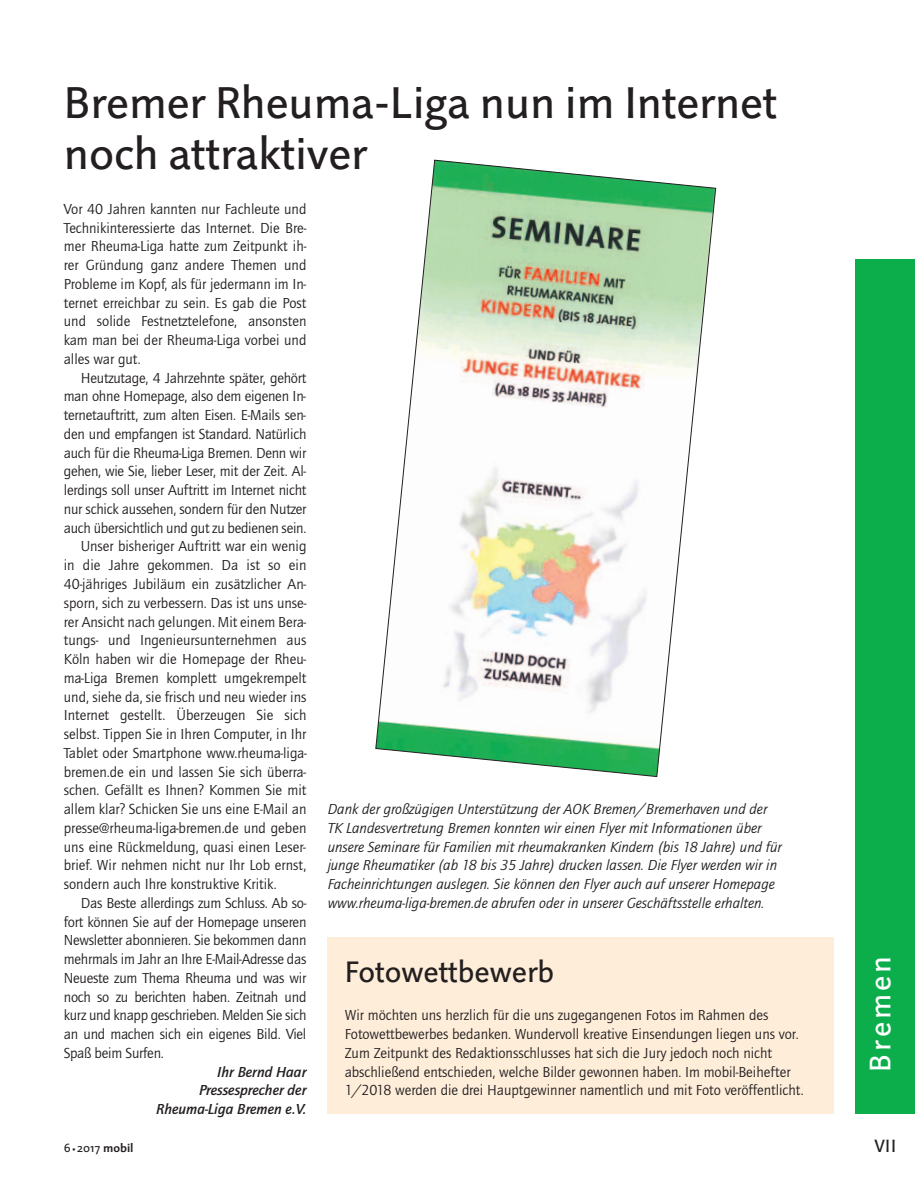
<style>
.page{position:relative;width:915px;height:1191px;background:#fff}
.page>*{position:absolute;margin:0;border:0;box-sizing:border-box;transform-origin:0 0}
.t1{font:45px/51px "Linotype Projekt";color:#231f20}
.t2{font:30px "Linotype Projekt";color:#231f20}
.t3{font:30px "Linotype Projekt";letter-spacing:.1em;color:#fff}
.t4{font:18px "Linotype Projekt";color:#231f20}
.t5{font:15px/18.8px "Quay Sans ITC";color:#231f20}
.t6{font:italic 15px/18.8px "Quay Sans ITC";color:#231f20}
.t7{font:italic 500 15px/18.8px "Quay Sans ITC";color:#231f20;text-align:right}
.t8{font:12px "Linotype Projekt";color:#231f20}
.s1{font-size:9px}
.s2{font-weight:700}
</style>
<div class="page">
<div style="left:854px;top:259px;width:60px;height:855px;background:#0cae4c"></div>
<div style="left:327px;top:937px;width:506px;height:177px;background:#feedd9"></div>
<svg style="left:375px;top:160px;width:341px;height:617px"></svg>
<h1 class="t1" style="left:64px;top:83px;width:714px">Bremer Rheuma-Liga nun im Internet noch attraktiver</h1>
<p class="t5" style="left:64px;top:201px;width:244px;text-align:justify">Vor 40 Jahren kannten nur Fachleute und Technikinteressierte das Internet. Die Bre&shy;mer Rheuma-Liga hatte zum Zeitpunkt ih&shy;rer Gründung ganz andere Themen und Probleme im Kopf, als für jedermann im In&shy;ternet erreichbar zu sein. Es gab die Post und solide Festnetztelefone, ansonsten kam man bei der Rheuma-Liga vorbei und alles war gut.</p>
<p class="t5" style="left:81px;top:369px;width:227px">Heutzutage, 4 Jahrzehnte später, gehört</p>
<p class="t5" style="left:64px;top:388px;width:243px">man ohne Homepage, also dem eigenen In-</p>
<p class="t5" style="left:64px;top:407px;width:243px">ternetauftritt, zum alten Eisen. E-Mails sen-</p>
<p class="t5" style="left:64px;top:426px;width:244px">den und empfangen ist Standard. Natürlich</p>
<p class="t5" style="left:64px;top:444px;width:244px">auch für die Rheuma-Liga Bremen. Denn wir</p>
<p class="t5" style="left:64px;top:463px;width:244px">gehen, wie Sie, lieber Leser, mit der Zeit. Al-</p>
<p class="t5" style="left:64px;top:482px;width:244px">lerdings soll unser Auftritt im Internet nicht</p>
<p class="t5" style="left:64px;top:501px;width:244px">nur schick aussehen, sondern für den Nutzer</p>
<p class="t5" style="left:64px;top:519px;width:244px">auch übersichtlich und gut zu bedienen sein.</p>
<p class="t5" style="left:81px;top:538px;width:227px">Unser bisheriger Auftritt war ein wenig</p>
<p class="t5" style="left:64px;top:557px;width:244px">in die Jahre gekommen. Da ist so ein</p>
<p class="t5" style="left:64px;top:576px;width:244px">40-jähriges Jubiläum ein zusätzlicher An-</p>
<p class="t5" style="left:64px;top:594px;width:244px">sporn, sich zu verbessern. Das ist uns unse-</p>
<p class="t5" style="left:64px;top:613px;width:244px">rer Ansicht nach gelungen. Mit einem Bera-</p>
<p class="t5" style="left:64px;top:632px;width:244px">tungs- und Ingenieursunternehmen aus</p>
<p class="t5" style="left:64px;top:651px;width:244px">Köln haben wir die Homepage der Rheu-</p>
<p class="t5" style="left:64px;top:669px;width:244px">ma-Liga Bremen komplett umgekrempelt</p>
<p class="t5" style="left:64px;top:688px;width:244px">und, siehe da, sie frisch und neu wieder ins</p>
<p class="t5" style="left:64px;top:707px;width:244px">Internet gestellt. Überzeugen Sie sich</p>
<p class="t5" style="left:64px;top:726px;width:244px">selbst. Tippen Sie in Ihren Computer, in Ihr</p>
<p class="t5" style="left:64px;top:744px;width:244px">Tablet oder Smartphone www.rheuma-liga-</p>
<p class="t5" style="left:64px;top:763px;width:244px">bremen.de ein und lassen Sie sich überra-</p>
<p class="t5" style="left:64px;top:782px;width:244px">schen. Gefällt es Ihnen? Kommen Sie mit</p>
<p class="t5" style="left:64px;top:801px;width:244px">allem klar? Schicken Sie uns eine E-Mail an</p>
<p class="t5" style="left:64px;top:819px;width:244px">presse@rheuma-liga-bremen.de und geben</p>
<p class="t5" style="left:64px;top:838px;width:243px">uns eine Rückmeldung, quasi einen Leser-</p>
<p class="t5" style="left:64px;top:857px;width:244px">brief. Wir nehmen nicht nur Ihr Lob ernst,</p>
<p class="t5" style="left:64px;top:876px;width:214px">sondern auch Ihre konstruktive Kritik.</p>
<p class="t5" style="left:81px;top:894px;width:227px">Das Beste allerdings zum Schluss. Ab so-</p>
<p class="t5" style="left:64px;top:913px;width:244px">fort können Sie auf der Homepage unseren</p>
<p class="t5" style="left:64px;top:932px;width:244px">Newsletter abonnieren. Sie bekommen dann</p>
<p class="t5" style="left:64px;top:951px;width:244px">mehrmals im Jahr an Ihre E-Mail-Adresse das</p>
<p class="t5" style="left:64px;top:969px;width:244px">Neueste zum Thema Rheuma und was wir</p>
<p class="t5" style="left:64px;top:988px;width:244px">noch so zu berichten haben. Zeitnah und</p>
<p class="t5" style="left:64px;top:1007px;width:244px">kurz und knapp geschrieben. Melden Sie sich</p>
<p class="t5" style="left:64px;top:1026px;width:244px">an und machen sich ein eigenes Bild. Viel</p>
<p class="t5" style="left:64px;top:1044px;width:101px">Spaß beim Surfen.</p>
<p class="t7" style="left:156px;top:1063px;width:152px">Ihr Bernd Haar<br>Pressesprecher der<br>Rheuma-Liga Bremen e.V.</p>
<p class="t6" style="left:327px;top:801px;width:455px">Dank der großzügigen Unterstützung der AOK Bremen/Bremerhaven und der TK Landesvertretung Bremen konnten wir einen Flyer mit Informationen über unsere Seminare für Familien mit rheumakranken Kindern (bis 18 Jahre) und für junge Rheumatiker (ab 18 bis 35 Jahre) drucken lassen. Die Flyer werden wir in Facheinrichtungen auslegen. Sie können den Flyer auch auf unserer Homepage www.rheuma-liga-bremen.de abrufen oder in unserer Geschäftsstelle erhalten.</p>
<h2 class="t2" style="left:344px;top:961px;width:211px">Fotowettbewerb</h2>
<p class="t5" style="left:344px;top:1007px;width:460px">Wir möchten uns herzlich für die uns zugegangenen Fotos im Rahmen des Fotowettbewerbes bedanken. Wundervoll kreative Einsendungen liegen uns vor.<br>Zum Zeitpunkt des Redaktionsschlusses hat sich die Jury jedoch noch nicht abschließend entschieden, welche Bilder gewonnen haben. Im mobil-Beihefter 1/2018 werden die drei Hauptgewinner namentlich und mit Foto veröffentlicht.</p>
<h2 class="t3" style="left:869px;top:1071px;width:117px;rotate:-90deg">Bremen</h2>
<p class="t8" style="left:64px;top:1143px;width:71px">6 <span class="s1">•</span>2017 <span class="s2">mobil</span></p>
<p class="t4" style="left:873px;top:1139px;width:24px">VII</p>
</div>
